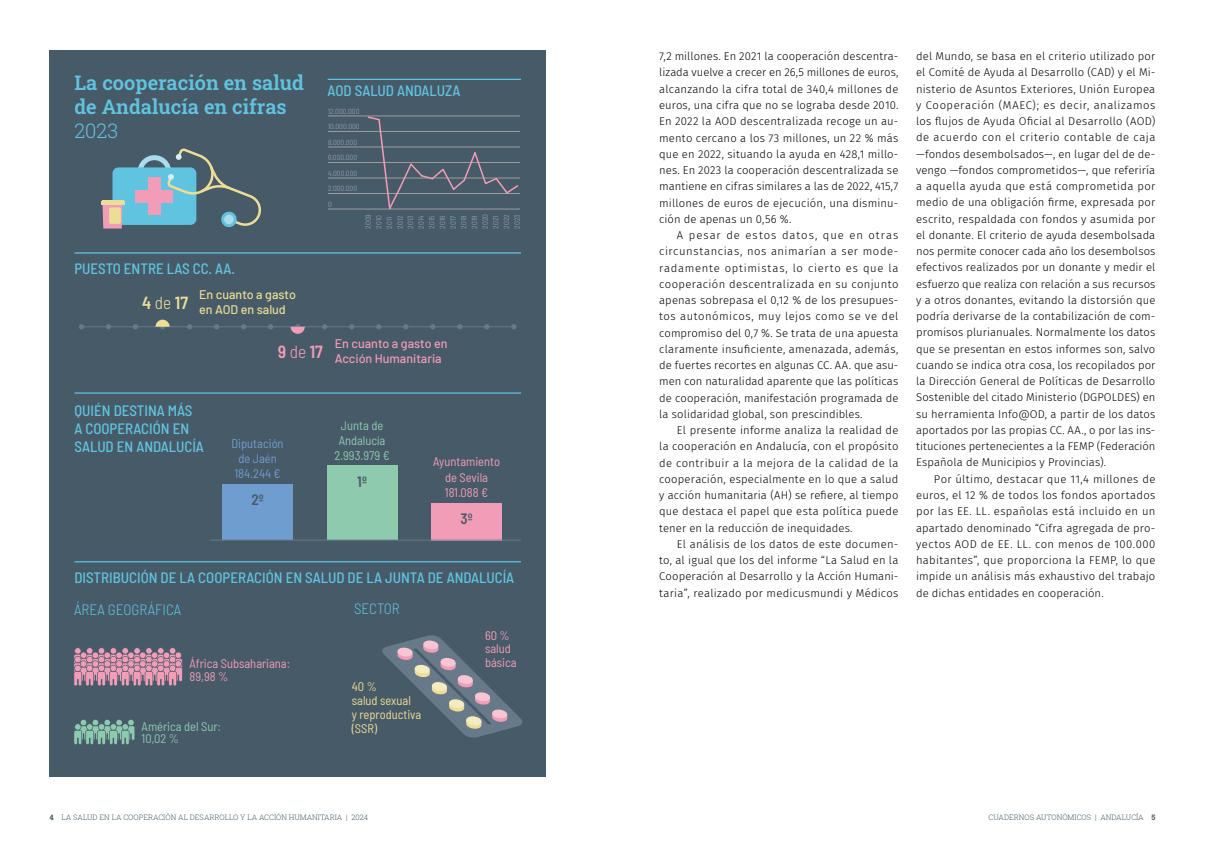
<style>
.page{position:relative;width:1205px;height:851px;background:#fff}
.page>*{position:absolute;margin:0;border:0;box-sizing:border-box;transform-origin:0 0}
.t1{font:600 20px/24px "Roboto Slab";color:#60c4e1}
.t2{font:300 20px "Roboto Slab";color:#60c4e1}
.t3{font:600 semi-condensed 17.5px "Barlow";color:#eddd96}
.t4{font:600 semi-condensed 17.5px "Barlow";color:#f29db7}
.t5{font:500 semi-condensed 15px/18px "Barlow";color:#60c4e1}
.t6{font:300 semi-condensed 15px "Barlow";color:#60c4e1}
.t7{font:600 semi-condensed 15px "Barlow";color:#475a68}
.t8{font:semi-condensed 12.5px/13.8px "Barlow";color:#f29db7}
.t9{font:semi-condensed 12.5px/15px "Barlow";color:#8dcaae;text-align:center}
.t10{font:500 12.5px/15px "Barlow";color:#f29db7}
.t11{font:semi-condensed 12.5px/13.8px "Barlow";color:#eddd96}
.t12{font:500 12.5px/15px "Barlow";color:#eddd96}
.t13{font:semi-condensed 12.5px/15px "Barlow";color:#709dd0;text-align:center}
.t14{font:300 11.25px/16.2px "Fira Sans";letter-spacing:.01em;color:#000;text-align:justify}
.t15{font:semi-condensed 7.5px/10.6px "Barlow";color:#8b9aa8}
.t16{font:300 7.5px "Roboto Slab";color:#445966}
.s1{font-weight:300}
.s2{font-weight:700}
</style>
<div class="page">
<div style="left:50px;top:50px;width:496px;height:726px;background:#475a68"></div>
<div style="left:138px;top:155px;width:33px;height:34px;border:5px solid #aadced;border-radius:50%"></div>
<div style="left:112px;top:167px;width:84px;height:58px;background:#60c4e1;border-radius:6px"></div>
<div style="left:148px;top:177px;width:12px;height:38px;background:#f29db7"></div>
<div style="left:136px;top:190px;width:37px;height:12px;background:#f29db7"></div>
<svg style="left:102px;top:205px;width:21px;height:23px"></svg>
<hr style="left:102px;top:200px;width:21px;height:3px;background:#eddd96">
<hr style="left:101px;top:202px;width:23px;height:3px;background:#eddd96">
<div style="left:109px;top:207px;width:12px;height:17px;background:#eddd96;border-radius:2px"></div>
<svg style="left:165px;top:148px;width:96px;height:79px"></svg>
<div style="left:222px;top:484px;width:71px;height:56px;background:#709dd0"></div>
<div style="left:431px;top:503px;width:71px;height:37px;background:#f29db7"></div>
<div style="left:327px;top:465px;width:70px;height:75px;background:#8dcaae"></div>
<hr style="left:81px;top:326px;width:433px;height:1px;background:#687a89">
<svg style="left:79px;top:324px;width:5px;height:5px"></svg>
<svg style="left:106px;top:324px;width:5px;height:5px"></svg>
<svg style="left:133px;top:324px;width:5px;height:5px"></svg>
<svg style="left:187px;top:324px;width:5px;height:5px"></svg>
<svg style="left:214px;top:324px;width:5px;height:5px"></svg>
<svg style="left:241px;top:324px;width:5px;height:5px"></svg>
<svg style="left:268px;top:324px;width:5px;height:5px"></svg>
<svg style="left:322px;top:324px;width:5px;height:5px"></svg>
<svg style="left:349px;top:324px;width:5px;height:5px"></svg>
<svg style="left:376px;top:324px;width:5px;height:5px"></svg>
<svg style="left:403px;top:324px;width:5px;height:5px"></svg>
<svg style="left:430px;top:324px;width:5px;height:5px"></svg>
<svg style="left:457px;top:324px;width:5px;height:5px"></svg>
<svg style="left:484px;top:324px;width:5px;height:5px"></svg>
<svg style="left:511px;top:324px;width:5px;height:5px"></svg>
<svg style="left:155px;top:319px;width:15px;height:10px"></svg>
<svg style="left:291px;top:324px;width:14px;height:10px"></svg>
<hr style="left:74px;top:252px;width:447px;height:1px;background:#60c4e1">
<hr style="left:328px;top:79px;width:193px;height:1px;background:#60c4e1">
<hr style="left:74px;top:392px;width:447px;height:1px;background:#60c4e1">
<hr style="left:74px;top:561px;width:447px;height:1px;background:#60c4e1">
<svg style="left:382px;top:635px;width:141px;height:103px"></svg>
<hr style="left:210px;top:539px;width:311px;height:1px;background:#687a89">
<svg style="left:74px;top:719px;width:61px;height:25px"></svg>
<svg style="left:74px;top:647px;width:109px;height:39px;background:#b28399"></svg>
<hr style="left:328px;top:209px;width:192px;height:1px;background:#9d9d9d">
<hr style="left:328px;top:193px;width:192px;height:1px;background:#9d9d9d">
<hr style="left:328px;top:178px;width:192px;height:1px;background:#9d9d9d">
<hr style="left:328px;top:162px;width:192px;height:1px;background:#9d9d9d">
<hr style="left:328px;top:147px;width:192px;height:1px;background:#9d9d9d">
<hr style="left:328px;top:131px;width:192px;height:1px;background:#9d9d9d">
<hr style="left:328px;top:116px;width:192px;height:1px;background:#9d9d9d">
<svg style="left:367px;top:115px;width:153px;height:95px"></svg>
<h1 class="t1" style="left:74px;top:70px;width:231px">La cooperación en salud de Andalucía en cifras</h1>
<h1 class="t2" style="left:74px;top:117px;width:45px">2023</h1>
<h3 class="t5" style="left:74px;top:258px;width:162px">PUESTO ENTRE LAS CC. AA.</h3>
<h2 class="t3" style="left:142px;top:290px;width:47px">4 <span class="s1">de</span> 17</h2>
<p class="t12" style="left:199px;top:285px;width:98px">En cuanto a gasto en AOD en salud</p>
<h3 class="t5" style="left:328px;top:81px;width:134px">AOD SALUD ANDALUZA</h3>
<p class="t15" style="left:328px;top:105px;width:33px">12.000.000</p>
<p class="t15" style="left:328px;top:120px;width:33px">10.000.000</p>
<p class="t15" style="left:328px;top:136px;width:31px">8.000.000</p>
<p class="t15" style="left:328px;top:151px;width:31px">6.000.000</p>
<p class="t15" style="left:328px;top:167px;width:31px">4.000.000</p>
<p class="t15" style="left:328px;top:182px;width:31px">2.000.000</p>
<p class="t15" style="left:328px;top:198px;width:5px">0</p>
<p class="t15" style="left:362px;top:229px;width:16px;rotate:-90deg">2009<br>2010<br>2011<br>2012<br>2013<br>2014<br>2015<br>2016<br>2017<br>2018<br>2019<br>2020<br>2021<br>2022<br>2023</p>
<h3 class="t5" style="left:74px;top:400px;width:131px">QUIÉN DESTINA MÁS<br>A COOPERACIÓN EN<br>SALUD EN ANDALUCÍA</h3>
<h2 class="t4" style="left:278px;top:338px;width:47px">9 <span class="s1">de</span> 17</h2>
<p class="t10" style="left:335px;top:334px;width:114px">En cuanto a gasto en<br>Acción Humanitaria</p>
<p class="t13" style="left:231px;top:435px;width:54px">Diputación de Jaén<br>184.244 €</p>
<h3 class="t7" style="left:251px;top:489px;width:14px">2º</h3>
<p class="t9" style="left:334px;top:416px;width:57px">Junta de<br>Andalucía<br>2.993.979 €</p>
<h3 class="t7" style="left:357px;top:470px;width:11px">1º</h3>
<p class="t8" style="left:433px;top:453px;width:68px;line-height:15px;text-align:center">Ayuntamiento de Sevila<br>181.088 €</p>
<h3 class="t7" style="left:460px;top:507px;width:14px">3º</h3>
<h3 class="t5" style="left:74px;top:567px;width:441px">DISTRIBUCIÓN DE LA COOPERACIÓN EN SALUD DE LA JUNTA DE ANDALUCÍA</h3>
<h3 class="t6" style="left:74px;top:598px;width:108px">ÁREA GEOGRÁFICA</h3>
<h3 class="t6" style="left:354px;top:598px;width:47px">SECTOR</h3>
<p class="t8" style="left:190px;top:656px;width:102px;line-height:12.5px">África Subsahariana:<br>89,98 %</p>
<p class="t9" style="left:142px;top:719px;width:81px;line-height:12.5px;text-align:left">América del Sur:<br>10,02 %</p>
<p class="t11" style="left:352px;top:679px;width:71px">40 %<br>salud sexual<br>y reproductiva (SSR)</p>
<p class="t8" style="left:485px;top:627px;width:33px">60 % salud básica</p>
<p class="t14" style="left:659px;top:48px;width:241px">7,2 millones. En 2021 la cooperación descentra&shy;lizada vuelve a crecer en 26,5 millones de euros, alcanzando la cifra total de 340,4 millones de euros, una cifra que no se lograba desde 2010.<br>En 2022 la AOD descentralizada recoge un au&shy;mento cercano a los 73 millones, un 22 % más que en 2022, situando la ayuda en 428,1 millo&shy;nes. En 2023 la cooperación descentralizada se mantiene en cifras similares a las de 2022, 415,7 millones de euros de ejecución, una disminu&shy;ción de apenas un 0,56 %.</p>
<p class="t14" style="left:659px;top:227px;width:241px;text-indent:18px">A pesar de estos datos, que en otras circunstancias, nos animarían a ser mode&shy;radamente optimistas, lo cierto es que la cooperación descentralizada en su conjunto apenas sobrepasa el 0,12 % de los presupues&shy;tos autonómicos, muy lejos como se ve del compromiso del 0,7 %. Se trata de una apuesta claramente insuficiente, amenazada, además, de fuertes recortes en algunas CC. AA. que asu&shy;men con naturalidad aparente que las políticas de cooperación, manifestación programada de la solidaridad global, son prescindibles.</p>
<p class="t14" style="left:659px;top:422px;width:241px;text-indent:18px">El presente informe analiza la realidad de la cooperación en Andalucía, con el propósito de contribuir a la mejora de la calidad de la cooperación, especialmente en lo que a salud y acción humanitaria (AH) se refiere, al tiempo que destaca el papel que esta política puede tener en la reducción de inequidades.</p>
<p class="t14" style="left:659px;top:535px;width:241px;text-indent:18px">El análisis de los datos de este documen&shy;to, al igual que los del informe “La Salud en la Cooperación al Desarrollo y la Acción Humani&shy;taria”, realizado por medicusmundi y Médicos</p>
<p class="t14" style="left:916px;top:48px;width:241px">del Mundo, se basa en el criterio utilizado por el Comité de Ayuda al Desarrollo (CAD) y el Mi&shy;nisterio de Asuntos Exteriores, Unión Europea y Cooperación (MAEC); es decir, analizamos los flujos de Ayuda Oficial al Desarrollo (AOD) de acuerdo con el criterio contable de caja —fondos desembolsados—, en lugar del de de&shy;vengo —fondos comprometidos—, que referiría a aquella ayuda que está comprometida por medio de una obligación firme, expresada por escrito, respaldada con fondos y asumida por el donante. El criterio de ayuda desembolsada nos permite conocer cada año los desembolsos efectivos realizados por un donante y medir el esfuerzo que realiza con relación a sus recursos y a otros donantes, evitando la distorsión que podría derivarse de la contabilización de com&shy;promisos plurianuales. Normalmente los datos que se presentan en estos informes son, salvo cuando se indica otra cosa, los recopilados por la Dirección General de Políticas de Desarrollo Sostenible del citado Ministerio (DGPOLDES) en su herramienta Info@OD, a partir de los datos aportados por las propias CC. AA., o por las ins&shy;tituciones pertenecientes a la FEMP (Federación Española de Municipios y Provincias).</p>
<p class="t14" style="left:916px;top:470px;width:241px;text-indent:18px">Por último, destacar que 11,4 millones de euros, el 12 % de todos los fondos aportados por las EE. LL. españolas está incluido en un apartado denominado “Cifra agregada de pro&shy;yectos AOD de EE. LL. con menos de 100.000 habitantes”, que proporciona la FEMP, lo que impide un análisis más exhaustivo del trabajo de dichas entidades en cooperación.</p>
<p class="t16" style="left:50px;top:811px;width:320px"><span class="s2">4</span> LA SALUD EN LA COOPERACIÓN AL DESARROLLO Y LA ACCIÓN HUMANITARIA | 2024</p>
<p class="t16" style="left:988px;top:811px;width:168px">CUADERNOS AUTONÓMICOS | ANDALUCÍA <span class="s2">5</span></p>
</div>
